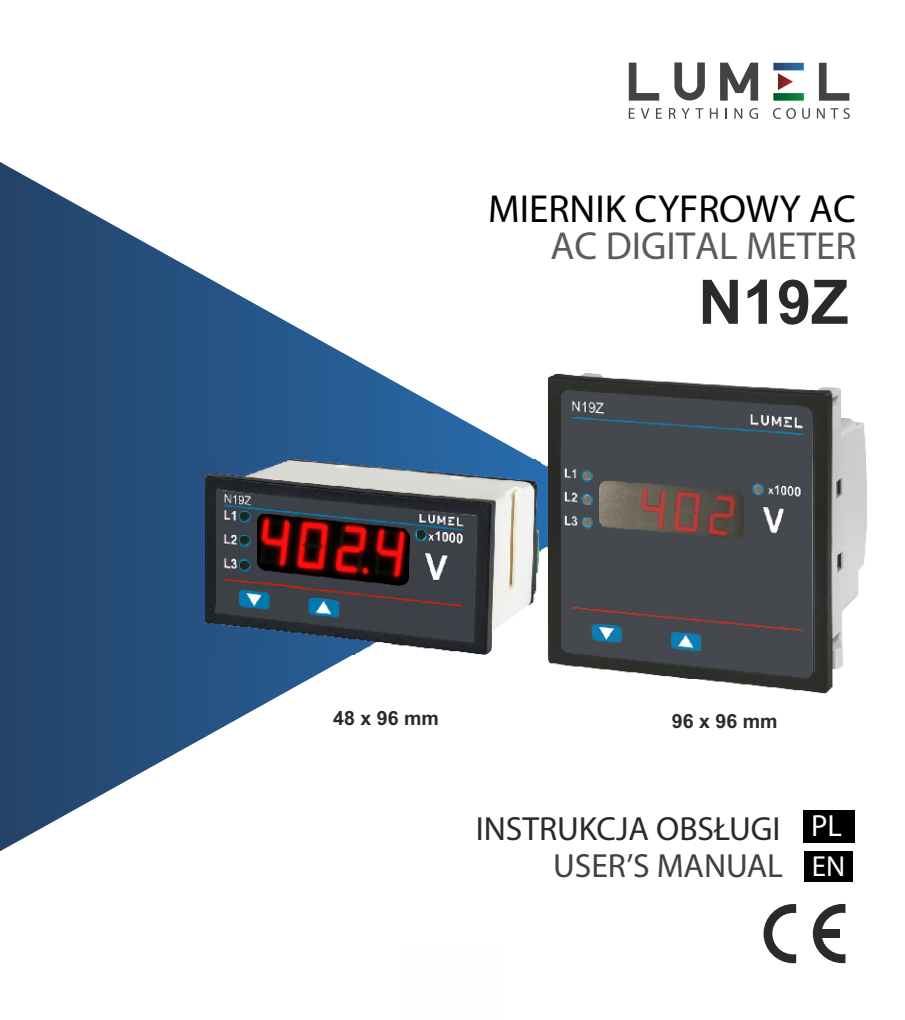
<style>
.page{position:relative;width:905px;height:1020px;background:#fff}
.page>*{position:absolute;margin:0;border:0;box-sizing:border-box;transform-origin:0 0}
.t1{font:700 61.6px "Arial";color:#2b2a29}
.t2{font:39.2px "Myriad Pro";color:#000}
.t3{font:39.2px "Myriad Pro";color:#5b5b5b}
.t4{font:33.6px "Myriad Pro";color:#2b2a29}
.t5{font:33.6px "Myriad Pro";color:#414042}
.t6{font:700 19.6px "Arial";color:#2b2a29}
.s1{font-size:30.8px;color:#fff}
.s2{font-size:29.2px;color:#fff}
</style>
<div class="page">
<svg style="left:0;top:162px;width:547px;height:689px"></svg>
<svg style="left:812px;top:904px;width:33px;height:59px"></svg>
<div style="left:818px;top:929px;width:21px;height:9px;background:#2b2a29"></div>
<svg style="left:763px;top:904px;width:32px;height:59px"></svg>
<img style="left:206px;top:460px;width:333px;height:194px">
<img style="left:216px;top:490px;width:262px;height:154px">
<img style="left:258px;top:514px;width:151px;height:73px">
<svg style="left:241px;top:512px;width:9px;height:10px"></svg>
<svg style="left:417px;top:531px;width:9px;height:9px"></svg>
<svg style="left:241px;top:536px;width:9px;height:10px"></svg>
<svg style="left:241px;top:560px;width:9px;height:10px"></svg>
<img style="left:547px;top:373px;width:319px;height:321px">
<img style="left:560px;top:390px;width:253px;height:288px">
<img style="left:599px;top:480px;width:145px;height:58px">
<svg style="left:582px;top:472px;width:9px;height:9px"></svg>
<svg style="left:582px;top:495px;width:9px;height:9px"></svg>
<svg style="left:582px;top:519px;width:37px;height:146px;background:#464f56"></svg>
<img style="left:636px;top:482px;width:144px;height:56px">
<svg style="left:720px;top:63px;width:37px;height:38px"></svg>
<svg style="left:773px;top:63px;width:30px;height:7px"></svg>
<svg style="left:778px;top:73px;width:14px;height:17px"></svg>
<svg style="left:628px;top:63px;width:31px;height:38px"></svg>
<svg style="left:818px;top:63px;width:30px;height:38px"></svg>
<svg style="left:773px;top:93px;width:30px;height:8px"></svg>
<svg style="left:674px;top:62px;width:30px;height:38px"></svg>
<svg style="left:628px;top:108px;width:6px;height:11px"></svg>
<svg style="left:640px;top:108px;width:9px;height:11px"></svg>
<svg style="left:656px;top:108px;width:5px;height:11px"></svg>
<svg style="left:669px;top:108px;width:6px;height:11px"></svg>
<svg style="left:681px;top:108px;width:8px;height:11px"></svg>
<svg style="left:695px;top:108px;width:8px;height:11px"></svg>
<svg style="left:709px;top:108px;width:8px;height:11px"></svg>
<svg style="left:734px;top:108px;width:7px;height:11px"></svg>
<svg style="left:749px;top:108px;width:8px;height:11px"></svg>
<svg style="left:773px;top:108px;width:7px;height:11px"></svg>
<svg style="left:785px;top:108px;width:10px;height:11px"></svg>
<svg style="left:787px;top:109px;width:7px;height:9px"></svg>
<svg style="left:802px;top:108px;width:7px;height:11px"></svg>
<svg style="left:816px;top:108px;width:8px;height:11px"></svg>
<svg style="left:830px;top:108px;width:7px;height:11px"></svg>
<svg style="left:843px;top:108px;width:6px;height:11px"></svg>
<div style="left:803px;top:810px;width:51px;height:33px;background:#000"></div>
<div style="left:804px;top:851px;width:48px;height:31px;background:#000"></div>
<p class="t2" style="left:488px;top:192px;width:369px">MIERNIK CYFROWY AC</p>
<p class="t3" style="left:550px;top:229px;width:307px">AC DIGITAL METER</p>
<h1 class="t1" style="left:698px;top:279px;width:152px">N19Z</h1>
<p class="t6" style="left:333px;top:710px;width:107px">48 x 96 mm</p>
<p class="t6" style="left:671px;top:714px;width:107px">96 x 96 mm</p>
<p class="t4" style="left:475px;top:815px;width:367px">INSTRUKCJA OBSŁUGI <span class="s1">PL</span></p>
<p class="t5" style="left:552px;top:851px;width:293px">USER’S MANUAL <span class="s2">EN</span></p>
</div>
